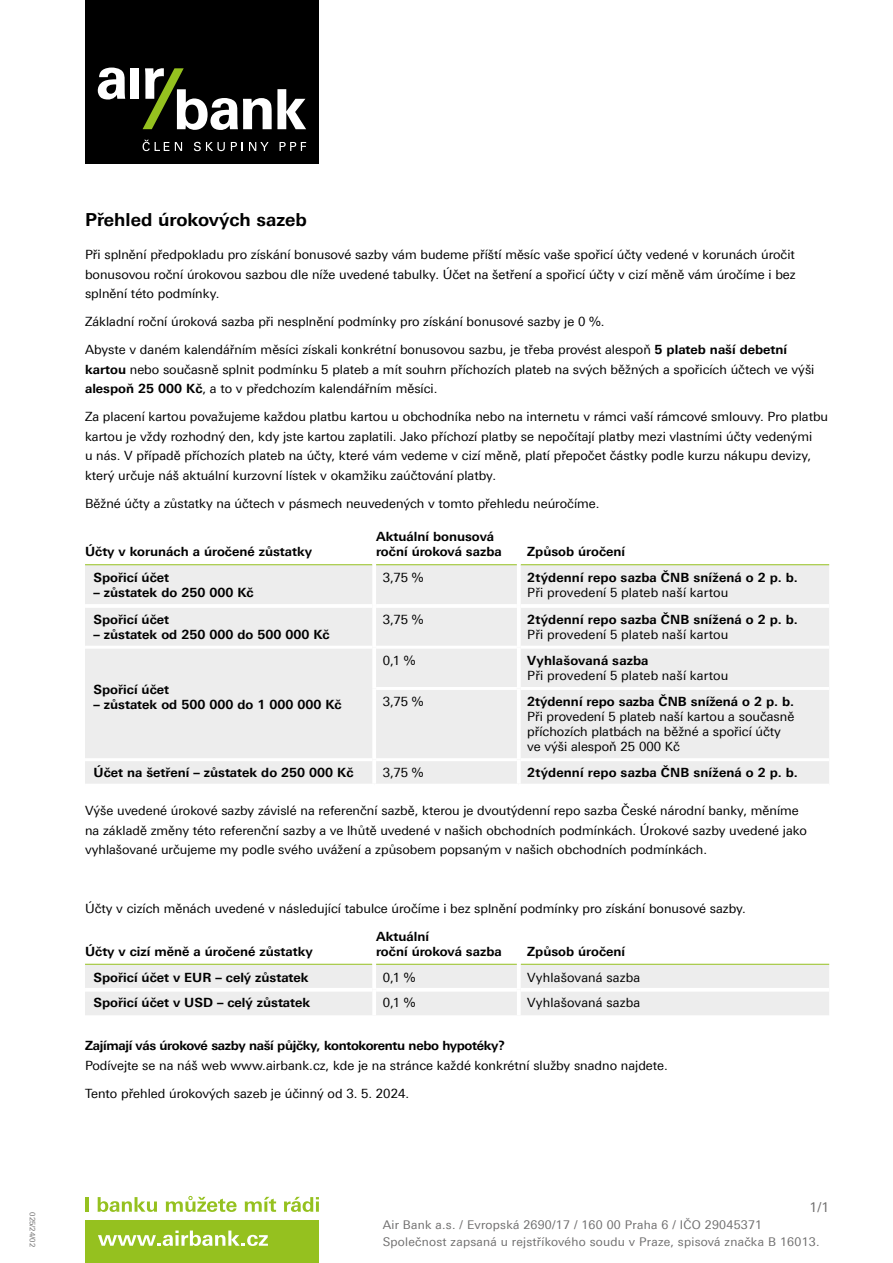
<style>
.page{position:relative;width:893px;height:1263px;background:#fff}
.page>*{position:absolute;margin:0;border:0;box-sizing:border-box;transform-origin:0 0}
.t1{font:700 18px "Linotype Univers 630";color:#000}
.t2{font:13.5px "Linotype Univers 430";color:#706f6f}
.basic{font:12.75px/19.5px "Linotype Univers 430";color:#000}
.basic-2{font:700 12.75px "Linotype Univers 630";color:#000}
.nadpis_tabulky{font:700 12.75px/15px "Linotype Univers 630";color:#000}
.t3{font:12px/17.1px "Linotype Univers 430";letter-spacing:.02em;color:#706f6f}
.t4{font:7.5px "Linotype Univers 430";color:#706f6f}
.s1{font-family:"Linotype Univers 630";font-weight:700}
</style>
<div class="page">
<hr style="left:85px;top:1197px;width:3px;height:15px;background:#95c11f">
<svg style="left:98px;top:1197px;width:59px;height:15px"></svg>
<svg style="left:166px;top:1196px;width:71px;height:16px"></svg>
<svg style="left:245px;top:1197px;width:31px;height:15px"></svg>
<svg style="left:284px;top:1197px;width:35px;height:15px"></svg>
<div style="left:85px;top:1220px;width:234px;height:43px;background:#95c11f"></div>
<svg style="left:98px;top:1230px;width:170px;height:16px"></svg>
<div style="left:85px;top:0;width:234px;height:164px;background:#000"></div>
<svg style="left:98px;top:68px;width:27px;height:31px"></svg>
<div style="left:130px;top:68px;width:9px;height:31px;background:#fff"></div>
<svg style="left:143px;top:68px;width:163px;height:62px"></svg>
<svg style="left:175px;top:142px;width:7px;height:9px"></svg>
<svg style="left:194px;top:142px;width:31px;height:9px"></svg>
<svg style="left:231px;top:142px;width:12px;height:9px"></svg>
<svg style="left:249px;top:142px;width:20px;height:9px"></svg>
<svg style="left:280px;top:142px;width:26px;height:9px"></svg>
<svg style="left:143px;top:140px;width:26px;height:11px"></svg>
<svg style="left:85px;top:565px;width:744px;height:450px;fill:#ededed"></svg>
<hr style="left:85px;top:646px;width:287px;height:3px;background:#fff">
<hr style="left:376px;top:646px;width:141px;height:3px;background:#fff">
<hr style="left:521px;top:646px;width:308px;height:3px;background:#fff">
<hr style="left:376px;top:687px;width:141px;height:3px;background:#fff">
<hr style="left:521px;top:687px;width:308px;height:3px;background:#fff">
<hr style="left:85px;top:758px;width:287px;height:3px;background:#fff">
<hr style="left:376px;top:758px;width:141px;height:3px;background:#fff">
<hr style="left:521px;top:758px;width:308px;height:3px;background:#fff">
<hr style="left:85px;top:988px;width:287px;height:4px;background:#fff">
<hr style="left:376px;top:988px;width:141px;height:4px;background:#fff">
<hr style="left:521px;top:988px;width:308px;height:4px;background:#fff">
<hr style="left:372px;top:565px;width:4px;height:41px;background:#fff">
<hr style="left:517px;top:565px;width:4px;height:41px;background:#fff">
<hr style="left:372px;top:606px;width:4px;height:41px;background:#fff">
<hr style="left:517px;top:606px;width:4px;height:41px;background:#fff">
<hr style="left:372px;top:647px;width:4px;height:41px;background:#fff">
<hr style="left:517px;top:647px;width:4px;height:41px;background:#fff">
<hr style="left:372px;top:688px;width:4px;height:72px;background:#fff">
<hr style="left:517px;top:688px;width:4px;height:72px;background:#fff">
<hr style="left:372px;top:760px;width:4px;height:24px;background:#fff">
<hr style="left:517px;top:760px;width:4px;height:24px;background:#fff">
<hr style="left:85px;top:604px;width:287px;height:4px;background:#fff">
<hr style="left:376px;top:604px;width:141px;height:4px;background:#fff">
<hr style="left:521px;top:604px;width:308px;height:4px;background:#fff">
<hr style="left:85px;top:784px;width:289px;height:3px;background:#fff">
<hr style="left:374px;top:784px;width:145px;height:3px;background:#fff">
<hr style="left:519px;top:784px;width:310px;height:3px;background:#fff">
<hr style="left:85px;top:564px;width:287px;height:1px;background:#95c11f">
<hr style="left:376px;top:564px;width:141px;height:1px;background:#95c11f">
<hr style="left:521px;top:564px;width:308px;height:1px;background:#95c11f">
<hr style="left:85px;top:964px;width:287px;height:1px;background:#95c11f">
<hr style="left:376px;top:964px;width:141px;height:1px;background:#95c11f">
<hr style="left:521px;top:964px;width:308px;height:1px;background:#95c11f">
<hr style="left:372px;top:930px;width:4px;height:34px;background:#fff">
<hr style="left:517px;top:930px;width:4px;height:34px;background:#fff">
<hr style="left:372px;top:964px;width:4px;height:26px;background:#fff">
<hr style="left:517px;top:964px;width:4px;height:26px;background:#fff">
<hr style="left:372px;top:990px;width:4px;height:25px;background:#fff">
<hr style="left:517px;top:990px;width:4px;height:25px;background:#fff">
<p class="t4" style="left:37px;top:1212px;width:36px;rotate:90deg">025/24/02</p>
<h1 class="t1" style="left:85px;top:208px;width:223px">Přehled úrokových sazeb</h1>
<p class="basic" style="left:85px;top:245px;width:712px;text-align:justify">Při splnění předpokladu pro získání bonusové sazby vám budeme příští měsíc vaše spořicí účty vedené v korunách úročit bonusovou roční úrokovou sazbou dle níže uvedené tabulky. Účet na šetření a spořicí účty v cizí měně vám úročíme i bez splnění této podmínky.</p>
<p class="basic" style="left:85px;top:312px;width:521px">Základní roční úroková sazba při nesplnění podmínky pro získání bonusové sazby je 0 %.</p>
<p class="basic" style="left:85px;top:340px;width:731px">Abyste v daném kalendářním měsíci získali konkrétní bonusovou sazbu, je třeba provést alespoň <span class="s1">5 plateb naší debetní kartou</span> nebo současně splnit podmínku 5 plateb a mít souhrn příchozích plateb na svých běžných a spořicích účtech ve výši <span class="s1">alespoň 25 000 Kč</span>, a to v předchozím kalendářním měsíci.</p>
<p class="basic" style="left:85px;top:407px;width:745px">Za placení kartou považujeme každou platbu kartou u obchodníka nebo na internetu v rámci vaší rámcové smlouvy. Pro platbu kartou je vždy rozhodný den, kdy jste kartou zaplatili. Jako příchozí platby se nepočítají platby mezi vlastními účty vedenými<br>u nás. V případě příchozích plateb na účty, které vám vedeme v cizí měně, platí přepočet částky podle kurzu nákupu devizy, který určuje náš aktuální kurzovní lístek v okamžiku zaúčtování platby.</p>
<p class="basic" style="left:85px;top:493px;width:516px">Běžné účty a zůstatky na účtech v pásmech neuvedených v tomto přehledu neúročíme.</p>
<p class="nadpis_tabulky" style="left:85px;top:544px;width:228px">Účty v korunách a úročené zůstatky</p>
<p class="nadpis_tabulky" style="left:376px;top:529px;width:127px">Aktuální bonusová roční úroková sazba</p>
<p class="nadpis_tabulky" style="left:527px;top:544px;width:99px">Způsob úročení</p>
<p class="basic-2" style="left:94px;top:570px;width:77px">Spořicí účet</p>
<p class="basic-2" style="left:94px;top:585px;width:162px">– zůstatek do 250 000 Kč</p>
<p class="basic-2" style="left:94px;top:611px;width:77px">Spořicí účet</p>
<p class="basic-2" style="left:94px;top:626px;width:238px">– zůstatek od 250 000 do 500 000 Kč</p>
<p class="basic-2" style="left:94px;top:682px;width:77px">Spořicí účet</p>
<p class="basic-2" style="left:94px;top:697px;width:250px">– zůstatek od 500 000 do 1 000 000 Kč</p>
<p class="basic" style="left:383px;top:568px;width:42px">3,75 %</p>
<p class="basic-2" style="left:527px;top:570px;width:272px">2týdenní repo sazba ČNB snížená o 2 p. b.</p>
<p class="basic" style="left:527px;top:583px;width:203px">Při provedení 5 plateb naší kartou</p>
<p class="basic" style="left:383px;top:609px;width:42px">3,75 %</p>
<p class="basic-2" style="left:527px;top:611px;width:272px">2týdenní repo sazba ČNB snížená o 2 p. b.</p>
<p class="basic" style="left:527px;top:624px;width:203px">Při provedení 5 plateb naší kartou</p>
<p class="basic" style="left:383px;top:651px;width:34px">0,1 %</p>
<p class="basic-2" style="left:527px;top:653px;width:123px">Vyhlašovaná sazba</p>
<p class="basic" style="left:527px;top:666px;width:203px">Při provedení 5 plateb naší kartou</p>
<p class="basic" style="left:383px;top:692px;width:42px">3,75 %</p>
<p class="basic-2" style="left:527px;top:694px;width:268px">2týdenní repo sazba ČNB snížená o 2 p. b.</p>
<p class="basic" style="left:527px;top:709px;width:269px;line-height:15px">Při provedení 5 plateb naší kartou a současně příchozích platbách na běžné a spořicí účty ve výši alespoň 25 000 Kč</p>
<p class="basic-2" style="left:94px;top:765px;width:262px">Účet na šetření – zůstatek do 250 000 Kč</p>
<p class="basic" style="left:383px;top:763px;width:42px">3,75 %</p>
<p class="basic-2" style="left:527px;top:765px;width:272px">2týdenní repo sazba ČNB snížená o 2 p. b.</p>
<p class="basic" style="left:85px;top:801px;width:723px">Výše uvedené úrokové sazby závislé na referenční sazbě, kterou je dvoutýdenní repo sazba České národní banky, měníme na základě změny této referenční sazby a ve lhůtě uvedené v našich obchodních podmínkách. Úrokové sazby uvedené jako vyhlašované určujeme my podle svého uvážení a způsobem popsaným v našich obchodních podmínkách.</p>
<p class="basic" style="left:85px;top:899px;width:662px">Účty v cizích měnách uvedené v následující tabulce úročíme i bez splnění podmínky pro získání bonusové sazby.</p>
<p class="nadpis_tabulky" style="left:85px;top:944px;width:229px">Účty v cizí měně a úročené zůstatky</p>
<p class="nadpis_tabulky" style="left:376px;top:929px;width:127px">Aktuální<br>roční úroková sazba</p>
<p class="nadpis_tabulky" style="left:527px;top:944px;width:99px">Způsob úročení</p>
<p class="basic-2" style="left:94px;top:969px;width:217px">Spořicí účet v EUR – celý zůstatek</p>
<p class="basic" style="left:383px;top:967px;width:34px">0,1 %</p>
<p class="basic" style="left:527px;top:967px;width:114px">Vyhlašovaná sazba</p>
<p class="basic-2" style="left:94px;top:995px;width:218px">Spořicí účet v USD – celý zůstatek</p>
<p class="basic" style="left:383px;top:993px;width:34px">0,1 %</p>
<p class="basic" style="left:527px;top:993px;width:114px">Vyhlašovaná sazba</p>
<p class="basic" style="left:85px;top:1036px;width:584px"><span class="s1">Zajímají vás úrokové sazby naší půjčky, kontokorentu nebo hypotéky?<br></span>Podívejte se na náš web www.airbank.cz, kde je na stránce každé konkrétní služby snadno najdete.</p>
<p class="basic" style="left:85px;top:1083px;width:326px">Tento přehled úrokových sazeb je účinný od 3. 5. 2024.</p>
<p class="t2" style="left:810px;top:1199px;width:21px">1/1</p>
<p class="t3" style="left:383px;top:1216px;width:438px">Air Bank a.s. / Evropská 2690/17 / 160 00 Praha 6 / IČO 29045371<br>Společnost zapsaná u rejstříkového soudu v Praze, spisová značka B 16013.</p>
</div>
